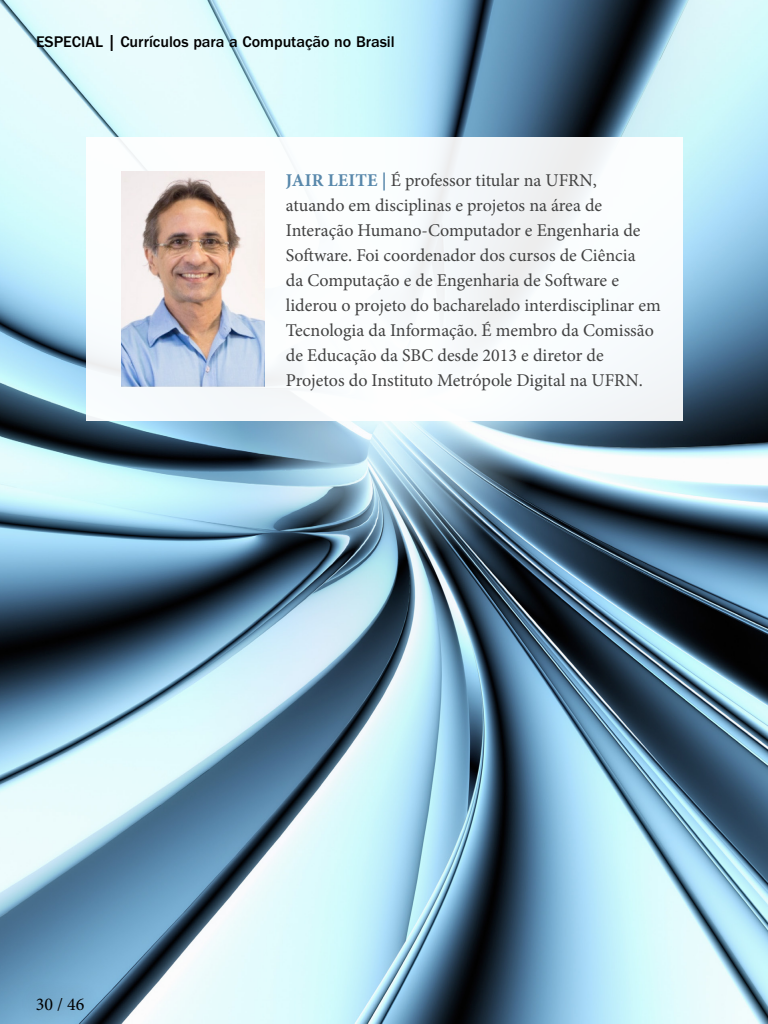
<style>
.page{position:relative;width:768px;height:1024px;background:#fff}
.page>*{position:absolute;margin:0;border:0;box-sizing:border-box;transform-origin:0 0}
.t1{font:18px/25px "Minion Pro";color:#424242}
.t2{font:18px "Minion Pro";color:#000}
.t3{font:500 16px "ITC Franklin Gothic Std";color:#000}
.s1{font-weight:700;color:#5888ab}
</style>
<div class="page">
<img style="left:0;top:0;width:768px;height:1024px">
<div style="left:18px;top:978px;width:86px;height:46px;background:#000;opacity:.5"></div>
<div style="left:86px;top:137px;width:596px;height:284px;background:#fff"></div>
<img style="left:122px;top:172px;width:143px;height:214px">
<p class="t3" style="left:36px;top:33px;width:360px">Especial | Currículos para a Computação no Brasil</p>
<p class="t1" style="left:286px;top:168px;width:376px"><span class="s1">JAIR LEITE |</span> É professor titular na UFRN,<br>atuando em disciplinas e projetos na área de Interação Humano-Computador e Engenharia de Software. Foi coordenador dos cursos de Ciência<br>da Computação e de Engenharia de Software e liderou o projeto do bacharelado interdisciplinar em Tecnologia da Informação. É membro da Comissão de Educação da SBC desde 2013 e diretor de Projetos do Instituto Metrópole Digital na UFRN.</p>
<p class="t2" style="left:36px;top:992px;width:50px">30 / 46</p>
</div>
